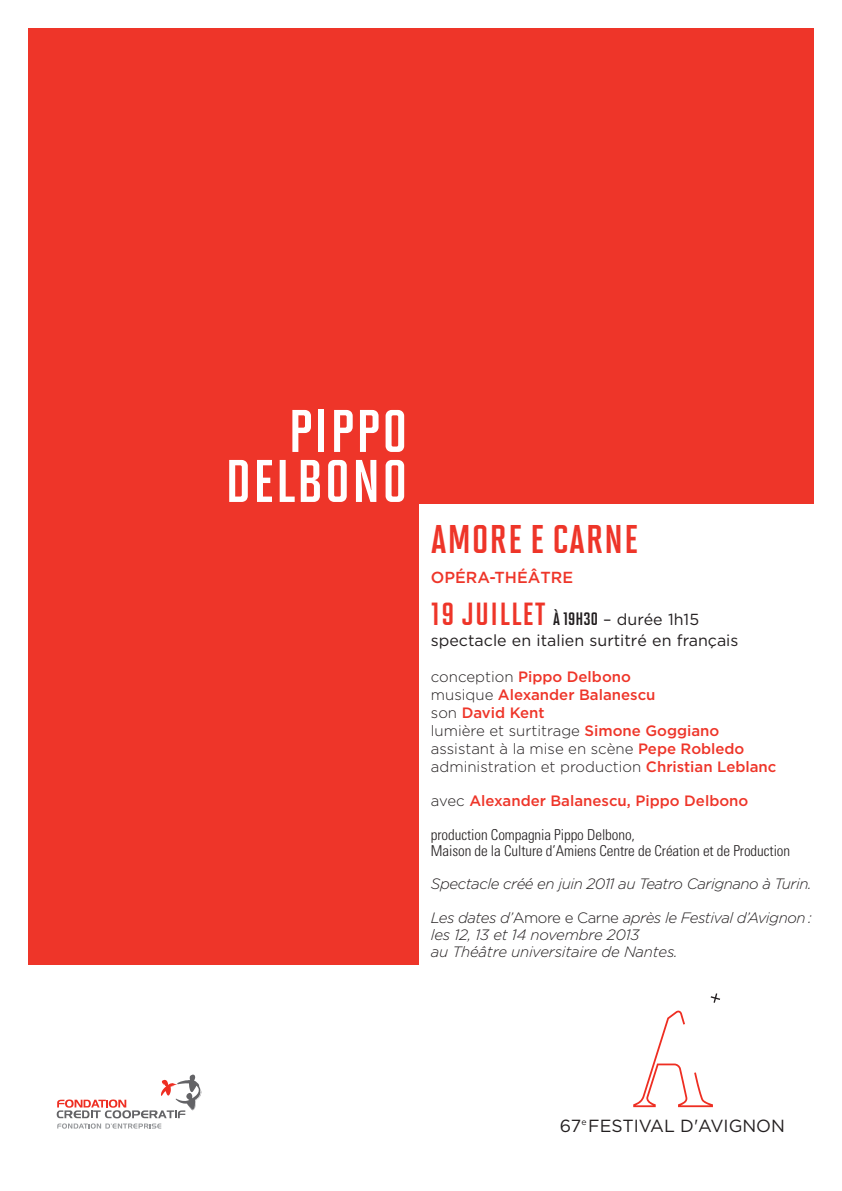
<style>
.page{position:relative;width:842px;height:1191px;background:#fff}
.page>*{position:absolute;margin:0;border:0;box-sizing:border-box;transform-origin:0 0}
.t1{font:60px/50px "Solano Gothic MVB Bd Cap";letter-spacing:.03em;color:#fff;text-align:right}
.t2{font:40px "Solano Gothic MVB Bd Cap";letter-spacing:.02em;color:#ee3529}
.t3{font:17.6px "Gotham";color:#231f20}
.t4{font:16px/21px "Gotham";color:#231f20}
.t5{font:500 16px "Gotham";color:#ee3529}
.t6{font:300 15px/18px "Gotham";color:#231f20}
.t7{font:italic 300 15px/17px "Gotham";letter-spacing:-.03em;color:#231f20}
.t8{font:300 condensed 15px/16px "Univers";letter-spacing:-.005em;color:#231f20}
.t9{font:500 15px "Gotham";color:#ee3529}
.t10{font:8.8px "Gotham";color:#231f20}
.s1{font-family:"Solano Gothic MVB Bd Cap";font-size:32px;color:#ee3529}
.s2{font-family:"Solano Gothic MVB Bd Cap";font-size:18px}
.s3{font-weight:500;color:#ee3529}
.s4{font-weight:300;color:#231f20}
.s5{font-style:normal}
</style>
<div class="page">
<div style="left:28px;top:28px;width:786px;height:937px;background:#ee3529"></div>
<div style="left:420px;top:505px;width:405px;height:471px;background:#fff"></div>
<svg style="left:57px;top:1074px;width:144px;height:54px"></svg>
<svg style="left:711px;top:993px;width:9px;height:9px"></svg>
<svg style="left:633px;top:1010px;width:80px;height:97px"></svg>
<h1 class="t1" style="left:225px;top:412px;width:184px">PIPPO<br>DELBONO</h1>
<h2 class="t2" style="left:431px;top:525px;width:208px">AMORE E CARNE</h2>
<p class="t5" style="left:431px;top:568px;width:144px">OPÉRA-THÉÂTRE</p>
<p class="t4" style="left:431px;top:609px;width:309px"><span class="s1">19 juillet</span> <span class="s2">À 19H30</span> – durée 1h15 spectacle en italien surtitré en français</p>
<p class="t6" style="left:431px;top:668px;width:347px">conception <span class="s3">Pippo Delbono<br></span>musique <span class="s3">Alexander Balanescu<br></span>son <span class="s3">David Kent<br></span>lumière et surtitrage <span class="s3">Simone Goggiano </span>assistant à la mise en scène <span class="s3">Pepe Robledo </span>administration et production <span class="s3">Christian Leblanc</span></p>
<p class="t9" style="left:431px;top:792px;width:319px"><span class="s4">avec</span> Alexander Balanescu, Pippo Delbono</p>
<p class="t8" style="left:431px;top:828px;width:361px">production Compagnia Pippo Delbono,<br>Maison de la Culture d’Amiens Centre de Création et de Production</p>
<p class="t7" style="left:431px;top:875px;width:382px">Spectacle créé en juin 2011 au Teatro Carignano à Turin.</p>
<p class="t7" style="left:431px;top:909px;width:382px">Les dates d’<span class="s5">Amore e Carne</span> après le Festival d’Avignon : les 12, 13 et 14 novembre 2013<br>au Théâtre universitaire de Nantes.</p>
<p class="t10" style="left:581px;top:1116px;width:7px">e</p>
<p class="t3" style="left:560px;top:1116px;width:227px">67 FESTIVAL D'AVIGNON</p>
</div>
